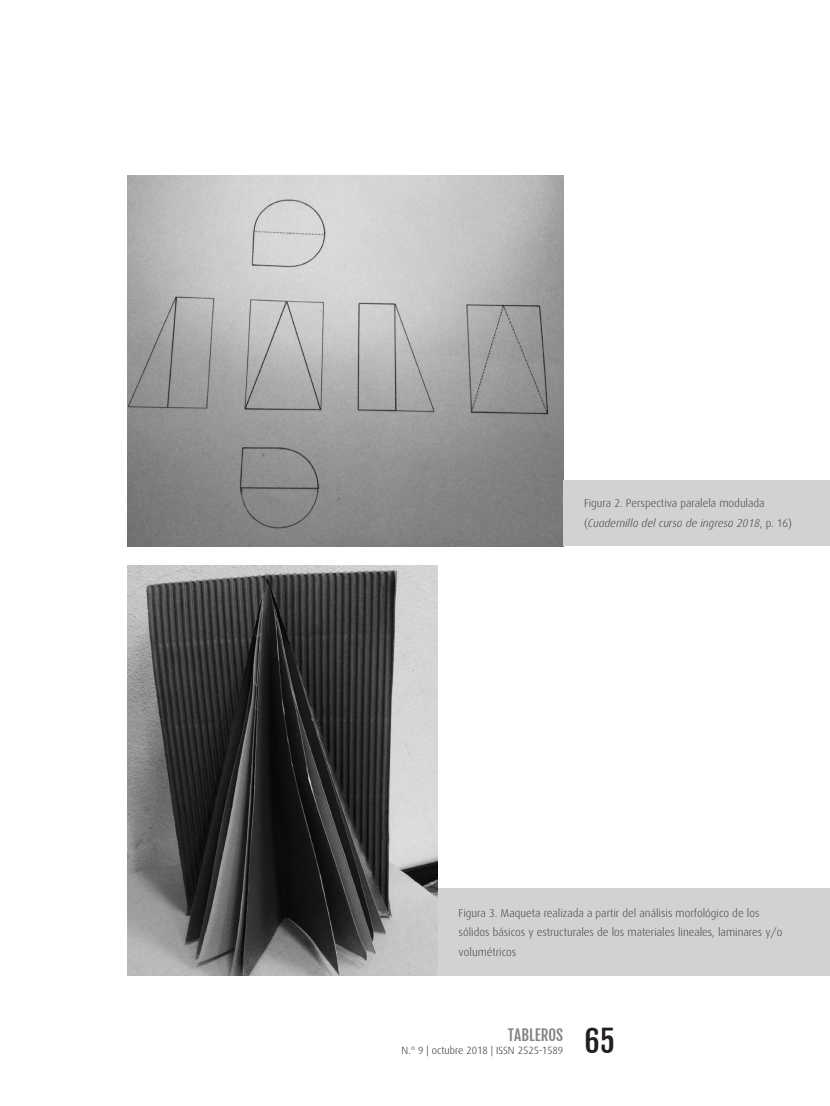
<style>
.page{position:relative;width:830px;height:1106px;background:#fff}
.page>*{position:absolute;margin:0;border:0;box-sizing:border-box;transform-origin:0 0}
.t1{font:30px "Fjalla One";color:#231f20}
.t2{font:15px "Fjalla One";color:#808285}
.Tableros7-Epigrafe{font:300 11.25px/19.5px "Dax";color:#3a3a3a}
.Tableros7-Epigrafe-2{font:italic 300 11.25px "Dax";color:#3a3a3a}
.t3{font:300 10.5px "Dax";color:#231f20}
.s1{font-style:normal}
</style>
<div class="page">
<img style="left:128px;top:176px;width:435px;height:370px">
<div style="left:563px;top:480px;width:266px;height:66px;background:#d1d2d4"></div>
<div style="left:436px;top:888px;width:393px;height:87px;background:#d1d2d4"></div>
<img style="left:128px;top:565px;width:309px;height:410px">
<p class="Tableros7-Epigrafe" style="left:583px;top:493px;width:182px">Figura 2. Perspectiva paralela modulada</p>
<p class="Tableros7-Epigrafe-2" style="left:583px;top:516px;width:209px"><span class="s1">(</span>Cuadernillo del curso de ingreso 2018<span class="s1">, p. 16)</span></p>
<p class="Tableros7-Epigrafe" style="left:458px;top:903px;width:325px">Figura 3. Maqueta realizada a partir del análisis morfológico de los sólidos básicos y estructurales de los materiales lineales, laminares y/o volumétricos</p>
<h2 class="t2" style="left:507px;top:1026px;width:57px">TABLEROS</h2>
<p class="t3" style="left:401px;top:1044px;width:163px">N.° 9 | octubre 2018 | ISSN 2525-1589</p>
<h1 class="t1" style="left:584px;top:1023px;width:32px">65</h1>
</div>
